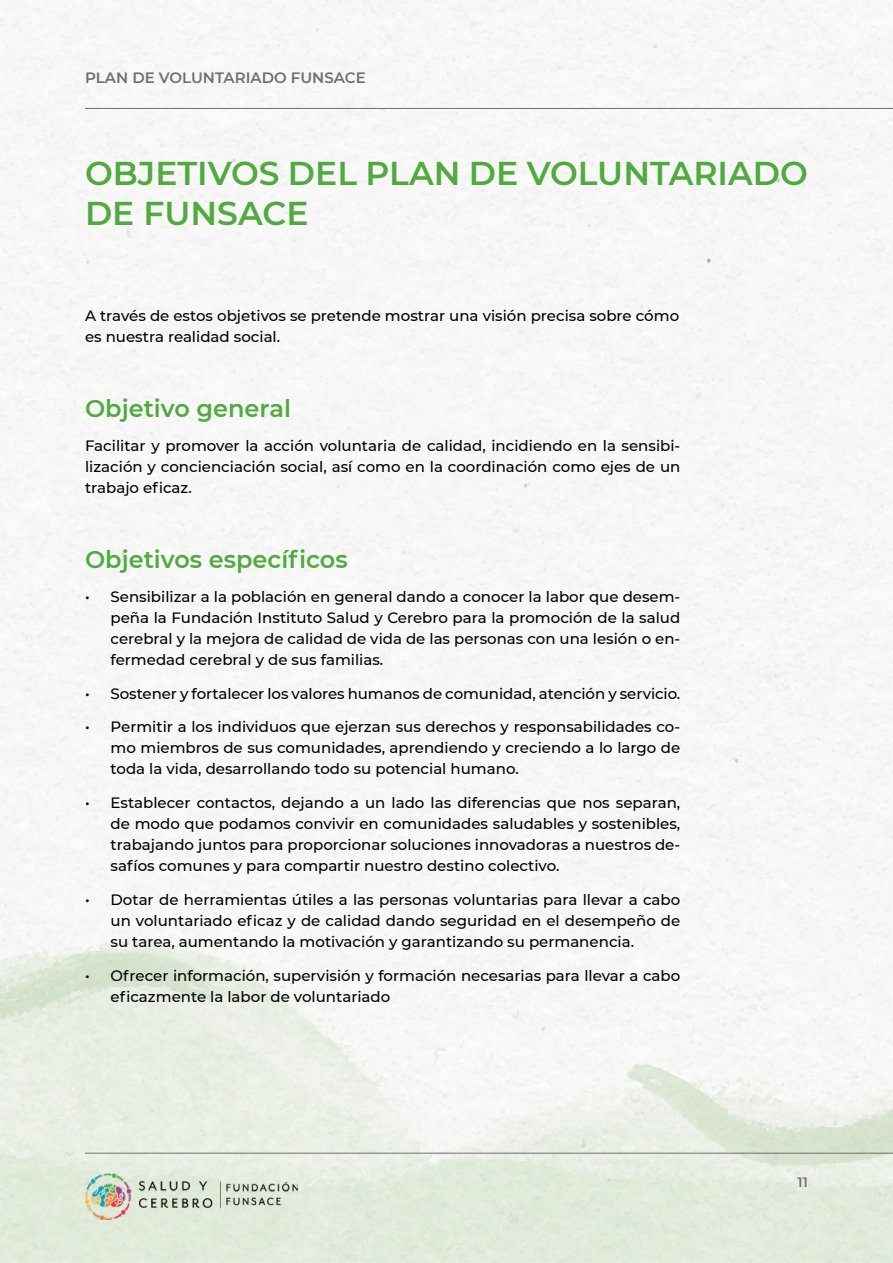
<style>
.page{position:relative;width:893px;height:1263px;background:#fff}
.page>*{position:absolute;margin:0;border:0;box-sizing:border-box;transform-origin:0 0}
.t1{font:600 33px/39.6px "Montserrat";color:#51aa40}
.t2{font:600 24px "Montserrat";color:#51aa40}
.t3{font:500 15px/21px "Montserrat";color:#000;text-align:justify}
.t4{font:600 15px "Montserrat";color:#706f6f}
.t5{font:600 13.5px "Montserrat";color:#706f6f}
</style>
<div class="page">
<img style="left:0;top:0;width:893px;height:1263px">
<img style="left:85px;top:1174px;width:213px;height:45px">
<hr style="left:85px;top:108px;width:808px;height:1px;background:#706f6f">
<hr style="left:85px;top:1153px;width:808px;height:1px;background:#706f6f">
<p class="t4" style="left:85px;top:67px;width:282px">PLAN DE VOLUNTARIADO FUNSACE</p>
<h1 class="t1" style="left:85px;top:152px;width:724px">OBJETIVOS DEL PLAN DE VOLUNTARIADO<br>DE FUNSACE</h1>
<p class="t3" style="left:85px;top:304px;width:596px">A través de estos objetivos se pretende mostrar una visión precisa sobre cómo es nuestra realidad social.</p>
<h2 class="t2" style="left:85px;top:391px;width:207px">Objetivo general</h2>
<p class="t3" style="left:85px;top:434px;width:597px">Facilitar y promover la acción voluntaria de calidad, incidiendo en la sensibi&shy;lización y concienciación social, así como en la coordinación como ejes de un trabajo eficaz.</p>
<h2 class="t2" style="left:85px;top:543px;width:264px">Objetivos específicos</h2>
<p class="t3" style="left:111px;top:585px;width:571px;text-indent:-26px">• Sensibilizar a la población en general dando a conocer la labor que desem&shy;peña la Fundación Instituto Salud y Cerebro para la promoción de la salud cerebral y la mejora de calidad de vida de las personas con una lesión o en&shy;fermedad cerebral y de sus familias.</p>
<p class="t3" style="left:85px;top:682px;width:597px">• Sostener y fortalecer los valores humanos de comunidad, atención y servicio.</p>
<p class="t3" style="left:111px;top:716px;width:571px;text-indent:-26px">• Permitir a los individuos que ejerzan sus derechos y responsabilidades co&shy;mo miembros de sus comunidades, aprendiendo y creciendo a lo largo de toda la vida, desarrollando todo su potencial humano.</p>
<p class="t3" style="left:111px;top:792px;width:571px;text-indent:-26px">• Establecer contactos, dejando a un lado las diferencias que nos separan, de modo que podamos convivir en comunidades saludables y sostenibles, trabajando juntos para proporcionar soluciones innovadoras a nuestros de&shy;safíos comunes y para compartir nuestro destino colectivo.</p>
<p class="t3" style="left:111px;top:888px;width:571px;text-indent:-26px">• Dotar de herramientas útiles a las personas voluntarias para llevar a cabo un voluntariado eficaz y de calidad dando seguridad en el desempeño de su tarea, aumentando la motivación y garantizando su permanencia.</p>
<p class="t3" style="left:111px;top:964px;width:571px;text-indent:-26px">• Ofrecer información, supervisión y formación necesarias para llevar a cabo eficazmente la labor de voluntariado</p>
<p class="t5" style="left:798px;top:1172px;width:12px">11</p>
</div>
